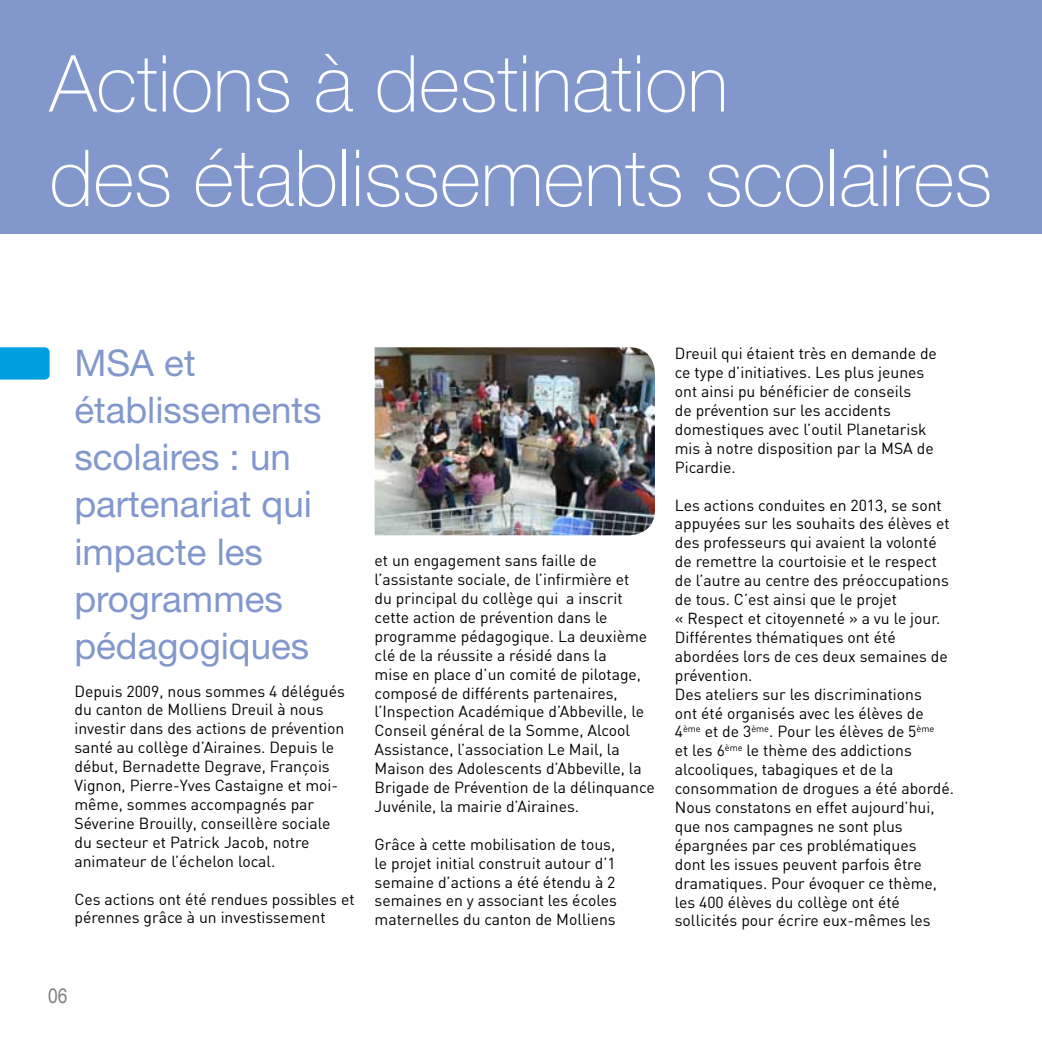
<style>
.page{position:relative;width:1042px;height:1042px;background:#fff}
.page>*{position:absolute;margin:0;border:0;box-sizing:border-box;transform-origin:0 0}
.t1{font:100 78.75px/94.5px "Helvetica Neue";color:#fff}
.t2{font:36.75px/47.1px "Helvetica Neue";color:#8298cd}
.t3{font:condensed 21px "Helvetica";color:#808285}
.t4{font:15.75px/18.9px "DIN";color:#000}
</style>
<div class="page">
<div style="left:0;top:0;width:1042px;height:233px;background:#8298cd"></div>
<div style="left:0;top:347px;width:50px;height:32px;background:#009fdf"></div>
<img style="left:375px;top:347px;width:280px;height:188px">
<h1 class="t1" style="left:50px;top:36px;width:944px">Actions à destination<br>des établissements scolaires</h1>
<h2 class="t2" style="left:74px;top:339px;width:249px">MSA et établissements scolaires : un partenariat qui impacte les programmes pédagogiques</h2>
<p class="t4" style="left:74px;top:681px;width:272px">Depuis 2009, nous sommes 4 délégués du canton de Molliens Dreuil à nous investir dans des actions de prévention santé au collège d’Airaines. Depuis le début, Bernadette Degrave, François Vignon, Pierre-Yves Castaigne et moi&shy;même, sommes accompagnés par Séverine Brouilly, conseillère sociale du secteur et Patrick Jacob, notre animateur de l’échelon local.</p>
<p class="t4" style="left:74px;top:889px;width:282px">Ces actions ont été rendues possibles et pérennes grâce à un investissement</p>
<p class="t4" style="left:375px;top:551px;width:282px">et un engagement sans faille de l’assistante sociale, de l’infirmière et<br>du principal du collège qui a inscrit cette action de prévention dans le programme pédagogique. La deuxième clé de la réussite a résidé dans la<br>mise en place d’un comité de pilotage, composé de différents partenaires, l’Inspection Académique d’Abbeville, le Conseil général de la Somme, Alcool Assistance, l’association Le Mail, la Maison des Adolescents d’Abbeville, la Brigade de Prévention de la délinquance Juvénile, la mairie d’Airaines.</p>
<p class="t4" style="left:375px;top:834px;width:244px;text-align:justify">Grâce à cette mobilisation de tous, le projet initial construit autour d’1 semaine d’actions a été étendu à 2 semaines en y associant les écoles maternelles du canton de Molliens</p>
<p class="t4" style="left:675px;top:344px;width:264px">Dreuil qui étaient très en demande de ce type d’initiatives. Les plus jeunes ont ainsi pu bénéficier de conseils<br>de prévention sur les accidents domestiques avec l’outil Planetarisk mis à notre disposition par la MSA de<br>Picardie.</p>
<p class="t4" style="left:675px;top:495px;width:281px">Les actions conduites en 2013, se sont appuyées sur les souhaits des élèves et des professeurs qui avaient la volonté de remettre la courtoisie et le respect de l’autre au centre des préoccupations de tous. C’est ainsi que le projet<br>« Respect et citoyenneté » a vu le jour.<br>Différentes thématiques ont été abordées lors de ces deux semaines de prévention.<br>Des ateliers sur les discriminations<br>ont été organisés avec les élèves de<br>4<sup>ème</sup> et de 3<sup>ème</sup>. Pour les élèves de 5<sup>ème<br></sup>et les 6<sup>ème</sup> le thème des addictions alcooliques, tabagiques et de la consommation de drogues a été abordé.<br>Nous constatons en effet aujourd’hui, que nos campagnes ne sont plus épargnées par ces problématiques<br>dont les issues peuvent parfois être dramatiques. Pour évoquer ce thème, les 400 élèves du collège ont été sollicités pour écrire eux-mêmes les</p>
<h3 class="t3" style="left:48px;top:983px;width:21px">06</h3>
</div>
